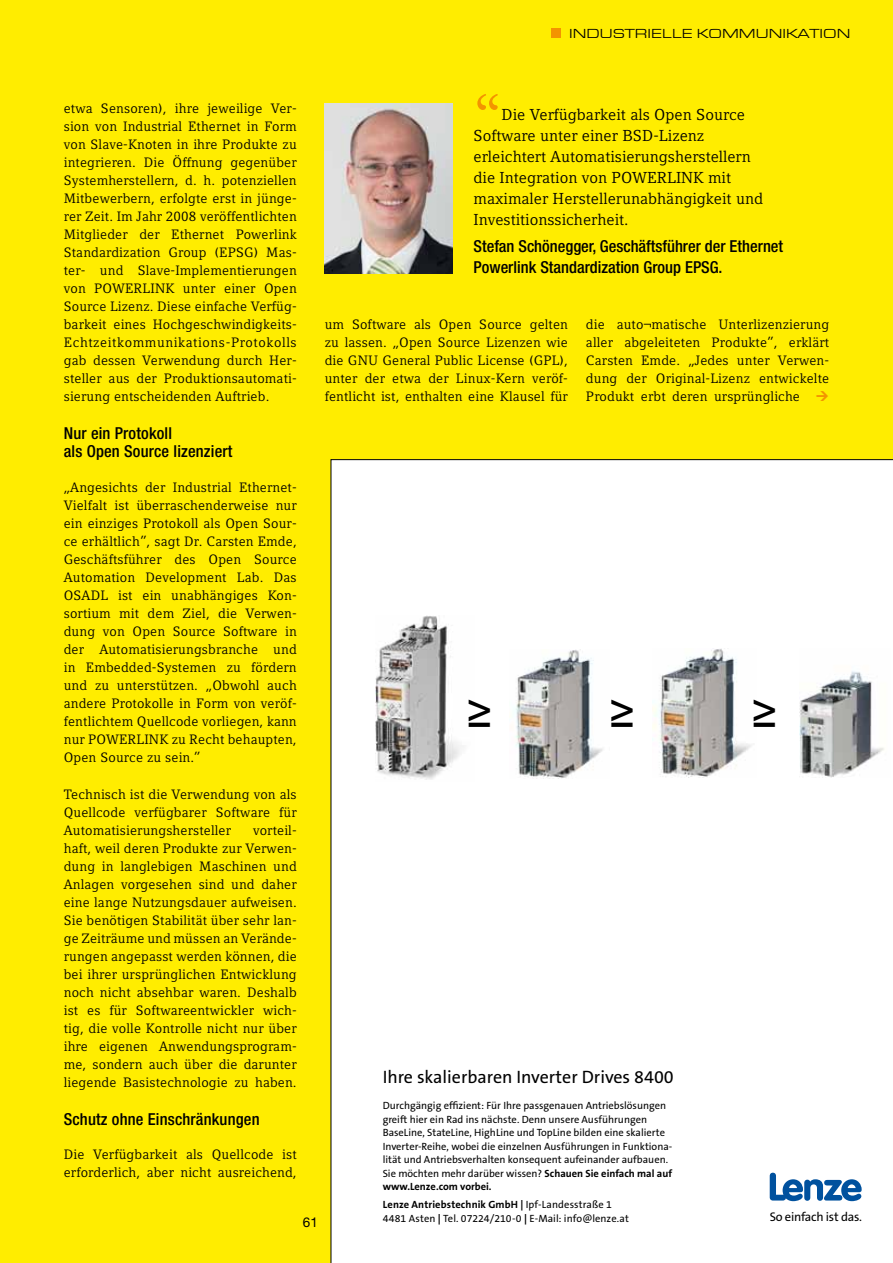
<style>
.page{position:relative;width:893px;height:1263px;background:#ffed00}
.page>*{position:absolute;margin:0;border:0;box-sizing:border-box;transform-origin:0 0}
.t1{font:69px "Adobe Garamond Pro";color:#f39400}
.t2{font:44.85px "Arial";color:#000}
.t3{font:18px "The Sans B5 Plain";color:#000}
.t4{font:500 condensed 16.5px/18px "Helvetica Neue";color:#000}
.t5{font:15.75px/21px "Compatil Letter LT Pro";color:#000}
.t6{font:13.5px/18px "Compatil Letter LT Pro";letter-spacing:.01em;color:#000;text-align:justify}
.t7{font:13.5px "Eurostile Extended Roman DTC";color:#000}
.t8{font:13.5px "Helvetica Neue";color:#000}
.t9{font:12.6px "The Sans B5 Plain";letter-spacing:-.02em;color:#000}
.t10{font:10.5px/13.5px "The Sans B5 Plain";color:#000}
.t11{font:700 10.5px/18.1px "The Sans B7";letter-spacing:.01em;color:#000}
.s1{font-family:"The Sans B7";font-weight:700}
.s2{font-family:"The Sans B5 Plain";font-weight:400}
</style>
<div class="page">
<div style="left:551px;top:29px;width:9px;height:9px;background:#f39400"></div>
<svg style="left:331px;top:459px;width:562px;height:804px"></svg>
<div style="left:340px;top:468px;width:553px;height:795px;background:#fff"></div>
<img style="left:799px;top:671px;width:85px;height:107px">
<img style="left:652px;top:648px;width:100px;height:129px">
<img style="left:515px;top:649px;width:88px;height:129px">
<img style="left:376px;top:616px;width:88px;height:164px">
<svg style="left:770px;top:1173px;width:92px;height:28px"></svg>
<img style="left:325px;top:103px;width:127px;height:170px">
<p class="t7" style="left:569px;top:26px;width:17px">INDUST</p>
<p class="t7" style="left:635px;top:26px;width:76px">RIELLE KOMMUNI</p>
<p class="t7" style="left:786px;top:26px;width:24px">KATION</p>
<p class="t6" style="left:64px;top:99px;width:234px">etwa Sensoren), ihre jeweilige Ver&shy;sion von Industrial Ethernet in Form von Slave-Knoten in ihre Produkte zu integrieren. Die Öffnung gegenüber Systemherstellern, d. h. potenziellen Mitbewerbern, erfolgte erst in jünge&shy;rer Zeit. Im Jahr 2008 veröffentlichten Mitglieder der Ethernet Powerlink Standardization Group (EPSG) Mas&shy;ter- und Slave-Implementierungen von POWERLINK unter einer Open Source Lizenz. Diese einfache Verfüg&shy;barkeit eines Hochgeschwindigkeits-Echtzeitkommunikations-Protokolls gab dessen Verwendung durch Her&shy;steller aus der Produktionsautomati&shy;sierung entscheidenden Auftrieb.</p>
<p class="t4" style="left:64px;top:424px;width:170px">Nur ein Protokoll<br>als Open Source lizenziert</p>
<p class="t6" style="left:64px;top:478px;width:234px">„Angesichts der Industrial Ethernet-Vielfalt ist überraschenderweise nur ein einziges Protokoll als Open Sour&shy;ce erhältlich”, sagt Dr. Carsten Emde, Geschäftsführer des Open Source Automation Development Lab. Das OSADL ist ein unabhängiges Kon&shy;sortium mit dem Ziel, die Verwen&shy;dung von Open Source Software in der Automatisierungsbranche und in Embedded-Systemen zu fördern und zu unterstützen. „Obwohl auch andere Protokolle in Form von veröf&shy;fentlichtem Quellcode vorliegen, kann nur POWERLINK zu Recht behaupten, Open Source zu sein.”</p>
<p class="t6" style="left:64px;top:785px;width:234px">Technisch ist die Verwendung von als Quellcode verfügbarer Software für Automatisierungshersteller</p>
<p class="t6" style="left:64px;top:821px;width:234px;text-indent:189px">vorteil&shy;haft, weil deren Produkte zur Verwen&shy;dung in langlebigen Maschinen und Anlagen vorgesehen sind und daher eine lange Nutzungsdauer aufweisen.<br>Sie benötigen Stabilität über sehr lan&shy;ge Zeiträume und müssen an Verände&shy;rungen angepasst werden können, die bei ihrer ursprünglichen Entwicklung noch nicht absehbar waren. Deshalb ist es für Softwareentwickler wich&shy;tig, die volle Kontrolle nicht nur über ihre eigenen Anwendungsprogram&shy;me, sondern auch über die darunter liegende Basistechnologie zu haben.</p>
<p class="t4" style="left:64px;top:1110px;width:197px">Schutz ohne Einschränkungen</p>
<p class="t6" style="left:64px;top:1146px;width:234px">Die Verfügbarkeit als Quellcode ist erforderlich, aber nicht ausreichend,</p>
<p class="t8" style="left:303px;top:1214px;width:17px">61</p>
<h1 class="t1" style="left:474px;top:79px;width:29px">“</h1>
<p class="t5" style="left:474px;top:104px;width:291px;text-indent:28px">Die Verfügbarkeit als Open Source Software unter einer BSD-Lizenz erleichtert Automatisierungsherstellern die Integration von POWERLINK mit maximaler Herstellerunabhängigkeit und Investitionssicherheit.</p>
<p class="t4" style="left:474px;top:236px;width:311px;line-height:21px">Stefan Schönegger, Geschäftsführer der Ethernet<br>Powerlink Standardization Group EPSG.</p>
<p class="t6" style="left:325px;top:316px;width:245px">um Software als Open Source gelten zu lassen. „Open Source Lizenzen wie die GNU General Public License (GPL), unter der etwa der Linux-Kern veröf&shy;fentlicht ist, enthalten eine Klausel für</p>
<p class="t6" style="left:586px;top:316px;width:245px">die auto¬matische Unterlizenzierung aller abgeleiteten Produkte”, erklärt Carsten Emde. „Jedes unter Verwen&shy;dung der Original-Lizenz entwickelte Produkt erbt deren ursprüngliche</p>
<h2 class="t2" style="left:467px;top:683px;width:26px">≥</h2>
<h2 class="t2" style="left:610px;top:683px;width:26px">≥</h2>
<h2 class="t2" style="left:752px;top:683px;width:26px">≥</h2>
<h3 class="t3" style="left:383px;top:1067px;width:293px">Ihre skalierbaren Inverter Drives 8400</h3>
<p class="t10" style="left:383px;top:1099px;width:291px">Durchgängig effizient: Für Ihre passgenauen Antriebslösungen greift hier ein Rad ins nächste. Denn unsere Ausführungen BaseLine, StateLine, HighLine und TopLine bilden eine skalierte Inverter-Reihe, wobei die einzelnen Ausführungen in Funktiona&shy;lität und Antriebsverhalten konsequent aufeinander aufbauen.<br>Sie möchten mehr darüber wissen? <span class="s1">Schauen Sie einfach mal auf</span></p>
<p class="t11" style="left:383px;top:1178px;width:231px">www.Lenze.com vorbei.<br>Lenze Antriebstechnik GmbH | <span class="s2">Ipf-Landesstraße 1</span></p>
<p class="t10" style="left:383px;top:1212px;width:248px">4481 Asten <span class="s1">|</span> Tel. 07224/210-0 <span class="s1">|</span> E-Mail: info@lenze.at</p>
<p class="t9" style="left:770px;top:1210px;width:94px">So einfach ist das.</p>
</div>
